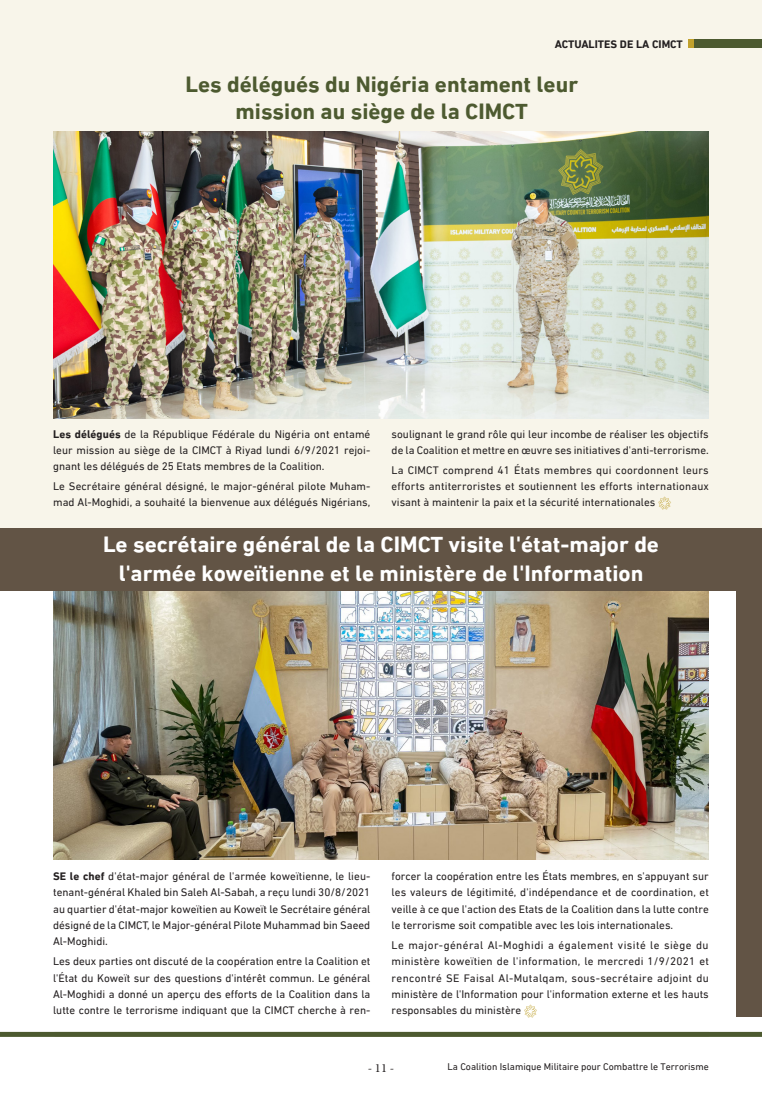
<style>
.page{position:relative;width:762px;height:1099px;background:#fff}
.page>*{position:absolute;margin:0;border:0;box-sizing:border-box;transform-origin:0 0}
.t1{font:700 22.5px/28.8px "DIN Next LT Arabic";color:#fff;text-align:center}
.t2{font:700 22.5px/27.5px "DIN Next LT Arabic";color:#4d5a30;text-align:center}
.t3{font:12.5px "Minion Pro";color:#231f20}
.BodyFr{font:11.25px/16.2px "DIN Next LT Arabic";color:#231f20;text-align:justify}
.SectionTitle{font:700 11.25px "DIN Next LT Arabic";color:#231f20}
.t4{font:9.88px "DIN Next LT Arabic";color:#231f20}
.s1{font-weight:700}
</style>
<div class="page">
<div style="left:0;top:0;width:762px;height:551px;background:#f8f5ea"></div>
<div style="left:688px;top:40px;width:43px;height:8px;background:#c1a12d"></div>
<div style="left:694px;top:40px;width:68px;height:8px;background:#4d5a30"></div>
<img style="left:53px;top:591px;width:656px;height:268px">
<div style="left:0;top:528px;width:762px;height:63px;background:#625445"></div>
<div style="left:736px;top:581px;width:26px;height:435px;background:#625445"></div>
<svg style="left:658px;top:496px;width:13px;height:13px"></svg>
<img style="left:53px;top:131px;width:656px;height:287px">
<svg style="left:524px;top:1004px;width:13px;height:13px"></svg>
<div style="left:0;top:1031px;width:762px;height:5px;background:#4d5a30"></div>
<p class="SectionTitle" style="left:555px;top:37px;width:129px">ACTUALITES DE LA CIMCT</p>
<p class="t2" style="left:185px;top:70px;width:394px">Les délégués du Nigéria entament leur mission au siège de la CIMCT</p>
<p class="BodyFr" style="left:53px;top:425px;width:319px"><span class="s1">Les délégués</span> de la République Fédérale du Nigéria ont entamé leur mission au siège de la CIMCT à Riyad lundi 6/9/2021 rejoi&shy;gnant les délégués de 25 Etats membres de la Coalition.</p>
<p class="BodyFr" style="left:53px;top:478px;width:319px">Le Secrétaire général désigné, le major-général pilote Muham&shy;mad Al-Moghidi, a souhaité la bienvenue aux délégués Nigérians,</p>
<p class="BodyFr" style="left:392px;top:425px;width:319px">soulignant le grand rôle qui leur incombe de réaliser les objectifs de la Coalition et mettre en œuvre ses initiatives d'anti-terrorisme.</p>
<p class="BodyFr" style="left:392px;top:461px;width:319px">La CIMCT comprend 41 États membres qui coordonnent leurs efforts antiterroristes et soutiennent les efforts internationaux visant à maintenir la paix et la sécurité internationales</p>
<p class="t1" style="left:103px;top:530px;width:557px">Le secrétaire général de la CIMCT visite l'état-major de l'armée koweïtienne et le ministère de l'Information</p>
<p class="BodyFr" style="left:53px;top:868px;width:319px"><span class="s1">SE le chef</span> d'état-major général de l'armée koweïtienne, le lieu&shy;tenant-général Khaled bin Saleh Al-Sabah, a reçu lundi 30/8/2021 au quartier d'état-major koweïtien au Koweït le Secrétaire général désigné de la CIMCT, le Major-général Pilote Muhammad bin Saeed Al-Moghidi.</p>
<p class="BodyFr" style="left:53px;top:953px;width:319px">Les deux parties ont discuté de la coopération entre la Coalition et l'État du Koweït sur des questions d'intérêt commun. Le général Al-Moghidi a donné un aperçu des efforts de la Coalition dans la lutte contre le terrorisme indiquant que la CIMCT cherche à ren-</p>
<p class="BodyFr" style="left:392px;top:868px;width:319px">forcer la coopération entre les États membres, en s'appuyant sur les valeurs de légitimité, d'indépendance et de coordination, et veille à ce que l'action des Etats de la Coalition dans la lutte contre le terrorisme soit compatible avec les lois internationales.</p>
<p class="BodyFr" style="left:392px;top:936px;width:319px">Le major-général Al-Moghidi a également visité le siège du ministère koweïtien de l'information, le mercredi 1/9/2021 et rencontré SE Faisal Al-Mutalqam, sous-secrétaire adjoint du ministère de l'Information pour l'information externe et les hauts responsables du ministère</p>
<p class="t3" style="left:368px;top:1059px;width:28px">- 11 -</p>
<p class="t4" style="left:447px;top:1060px;width:263px">La Coalition Islamique Militaire pour Combattre le Terrorisme</p>
</div>
